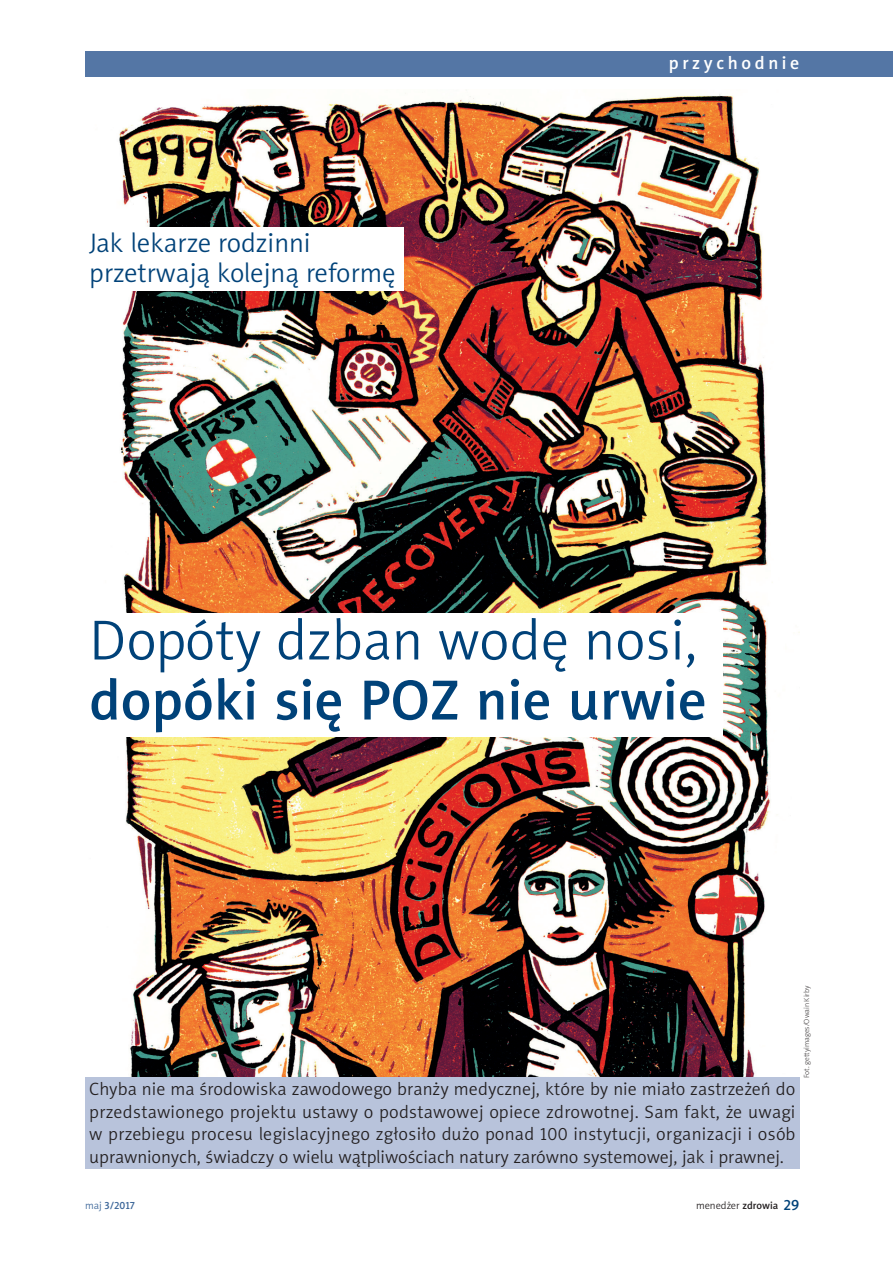
<style>
.page{position:relative;width:893px;height:1263px;background:#fff}
.page>*{position:absolute;margin:0;border:0;box-sizing:border-box;transform-origin:0 0}
.t1{font:57px "Naomi Sans EFN Light";color:#004279}
.t2{font:57px "Naomi Sans EFN Medium";color:#004279}
.t3{font:27px/30px "Naomi Sans EFN Light";color:#004279}
.t4{font:18px/22.5px "Naomi Sans EFN Light";color:#231f20;text-align:justify}
.t5{font:18px "Naomi Sans EFN Medium";letter-spacing:.2em;color:#fff}
.t6{font:10.5px "Naomi Sans EFN Light";color:#231f20}
.t7{font:10.5px "Naomi Sans EFN Medium";color:#3d6799}
.t8{font:7.5px "Naomi Sans EFN Thin";color:#231f20}
.s1{font-family:"Naomi Sans EFN Light"}
.s2{font-family:"Naomi Sans EFN Medium"}
.s3{font-family:"Naomi Sans EFN Medium";font-size:15px;color:#004279}
</style>
<div class="page">
<div style="left:85px;top:51px;width:808px;height:26px;background:#5476a5"></div>
<img style="left:85px;top:93px;width:714px;height:985px">
<div style="left:85px;top:228px;width:319px;height:63px;background:#fff"></div>
<div style="left:85px;top:614px;width:638px;height:123px;background:#fff"></div>
<div style="left:85px;top:1078px;width:714px;height:91px;background:#b8c3db"></div>
<h2 class="t3" style="left:89px;top:227px;width:308px">Jak lekarze rodzinni przetrwają kolejną reformę</h2>
<p class="t5" style="left:669px;top:52px;width:132px">przychodnie</p>
<h1 class="t1" style="left:89px;top:608px;width:610px">Dopóty dzban wodę nosi,</h1>
<h1 class="t2" style="left:89px;top:667px;width:619px">dopóki się POZ nie urwie</h1>
<p class="t4" style="left:89px;top:1078px;width:707px">Chyba nie ma środowiska zawodowego branży medycznej, które by nie miało zastrzeżeń do przedstawionego projektu ustawy o podstawowej opiece zdrowotnej. Sam fakt, że uwagi w przebiegu procesu legislacyjnego zgłosiło dużo ponad 100 instytucji, organizacji i osób uprawnionych, świadczy o wielu wątpliwościach natury zarówno systemowej, jak i prawnej.</p>
<p class="t8" style="left:802px;top:1078px;width:94px;rotate:-90deg">Fot. gettyimages/Owain Kirby</p>
<p class="t7" style="left:85px;top:1199px;width:51px"><span class="s1">maj</span> 3/2017</p>
<p class="t6" style="left:696px;top:1199px;width:105px">menedżer <span class="s2">zdrowia</span> <span class="s3">29</span></p>
</div>
